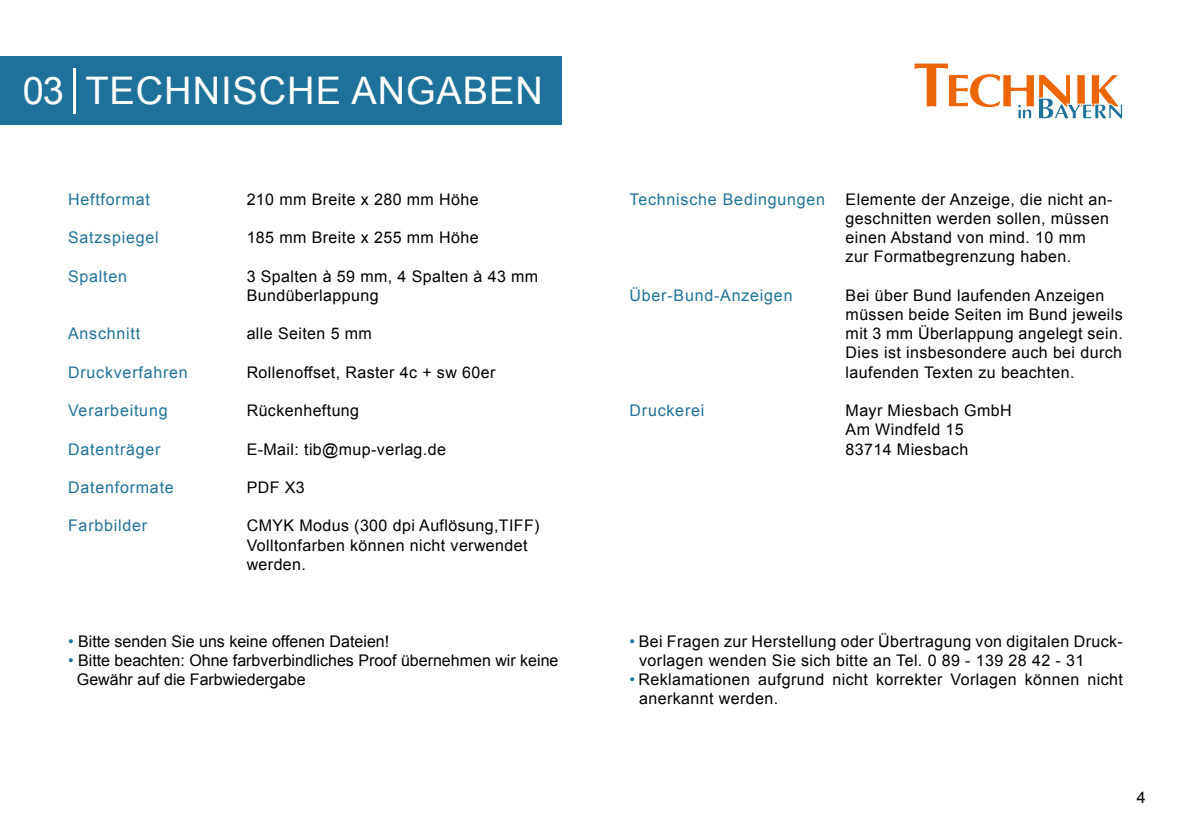
<style>
.page{position:relative;width:1191px;height:840px;background:#fff}
.page>*{position:absolute;margin:0;border:0;box-sizing:border-box;transform-origin:0 0}
.t1{font:38px "Arial";letter-spacing:.025em;color:#fff}
.t2{font:16px/19.2px "Arial";letter-spacing:.025em;color:#000}
.t3{font:16px "Arial";letter-spacing:.05em;color:#20729a}
.t4{font:16px/19.2px "Arial";color:#000}
.s1{color:#20729a}
</style>
<div class="page">
<div style="left:0;top:57px;width:561px;height:68px;background:#1e729a"></div>
<svg style="left:913px;top:63px;width:210px;height:56px"></svg>
<hr style="left:74px;top:68px;width:2px;height:45px;background:#fff">
<h1 class="t1" style="left:23px;top:66px;width:522px">03 TECHNISCHE ANGABEN</h1>
<p class="t3" style="left:68px;top:188px;width:83px">Heftformat</p>
<p class="t2" style="left:247px;top:189px;width:233px">210 mm Breite x 280 mm Höhe</p>
<p class="t3" style="left:68px;top:227px;width:92px">Satzspiegel</p>
<p class="t2" style="left:247px;top:228px;width:233px">185 mm Breite x 255 mm Höhe</p>
<p class="t3" style="left:68px;top:265px;width:61px">Spalten</p>
<p class="t2" style="left:247px;top:266px;width:293px">3 Spalten à 59 mm, 4 Spalten à 43 mm<br>Bundüberlappung</p>
<p class="t3" style="left:68px;top:323px;width:74px">Anschnitt</p>
<p class="t2" style="left:247px;top:324px;width:127px">alle Seiten 5 mm</p>
<p class="t3" style="left:68px;top:361px;width:121px">Druckverfahren</p>
<p class="t2" style="left:247px;top:362px;width:250px">Rollenoffset, Raster 4c + sw 60er</p>
<p class="t3" style="left:68px;top:400px;width:101px">Verarbeitung</p>
<p class="t2" style="left:247px;top:401px;width:114px">Rückenheftung</p>
<p class="t3" style="left:68px;top:438px;width:94px">Datenträger</p>
<p class="t2" style="left:247px;top:439px;width:201px">E-Mail: tib@mup-verlag.de</p>
<p class="t3" style="left:68px;top:476px;width:107px">Datenformate</p>
<p class="t2" style="left:247px;top:477px;width:60px">PDF X3</p>
<p class="t3" style="left:68px;top:515px;width:81px">Farbbilder</p>
<p class="t2" style="left:247px;top:516px;width:294px">CMYK Modus (300 dpi Auflösung,TIFF)<br>Volltonfarben können nicht verwendet werden.</p>
<p class="t4" style="left:68px;top:631px;width:323px"><span class="s1">•</span> Bitte senden Sie uns keine offenen Dateien!</p>
<p class="t4" style="left:77px;top:650px;width:483px;text-indent:-9px"><span class="s1">•</span> Bitte beachten: Ohne farbverbindliches Proof übernehmen wir keine<br>Gewähr auf die Farbwiedergabe</p>
<p class="t3" style="left:629px;top:188px;width:197px">Technische Bedingungen</p>
<p class="t2" style="left:845px;top:189px;width:268px">Elemente der Anzeige, die nicht an&shy;geschnitten werden sollen, müssen einen Abstand von mind. 10 mm zur Formatbegrenzung haben.</p>
<p class="t3" style="left:629px;top:284px;width:164px">Über-Bund-Anzeigen</p>
<p class="t2" style="left:845px;top:285px;width:279px">Bei über Bund laufenden Anzeigen müssen beide Seiten im Bund jeweils mit 3 mm Überlappung angelegt sein.<br>Dies ist insbesondere auch bei durch laufenden Texten zu beachten.</p>
<p class="t3" style="left:629px;top:400px;width:76px">Druckerei</p>
<p class="t2" style="left:845px;top:401px;width:167px">Mayr Miesbach GmbH<br>Am Windfeld 15<br>83714 Miesbach</p>
<p class="t2" style="left:639px;top:631px;width:485px;text-indent:-10px"><span class="s1">•</span> Bei Fragen zur Herstellung oder Übertragung von digitalen Druck&shy;vorlagen wenden Sie sich bitte an Tel. 0 89 - 139 28 42 - 31</p>
<p class="t2" style="left:639px;top:669px;width:485px;text-indent:-10px"><span class="s1">•</span> Reklamationen aufgrund nicht korrekter Vorlagen können nicht anerkannt werden.</p>
<p class="t2" style="left:1136px;top:787px;width:10px">4</p>
</div>
